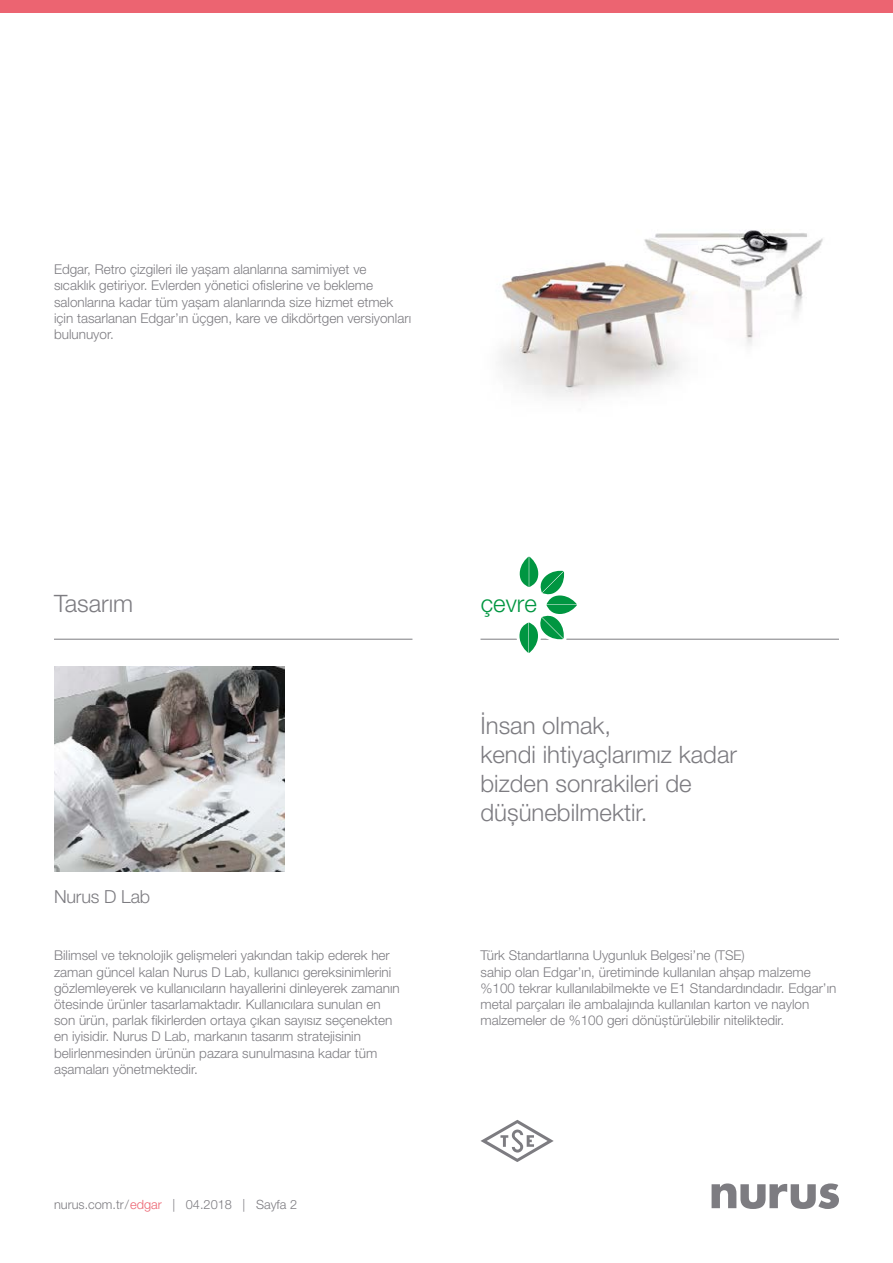
<style>
.page{position:relative;width:893px;height:1263px;background:#fff}
.page>*{position:absolute;margin:0;border:0;box-sizing:border-box;transform-origin:0 0}
.t1{font:300 24px/28.8px "Helvetica Neue LT Pro";color:#7d7c81}
.t2{font:300 24px "Helvetica Neue LT Pro";color:#009641}
.t3{font:300 18px "Helvetica Neue LT Pro";letter-spacing:-.01em;color:#7d7c81}
.t4{font:300 13.5px/16.2px "Helvetica Neue LT Pro";color:#7d7c81}
.t5{font:300 12.75px "Helvetica Neue LT Pro";color:#7d7c81}
.s1{color:#ec6471}
</style>
<div class="page">
<svg style="left:712px;top:1183px;width:127px;height:26px"></svg>
<div style="left:0;top:0;width:893px;height:12px;background:#ec6471"></div>
<img style="left:500px;top:230px;width:323px;height:167px">
<hr style="left:54px;top:639px;width:358px;height:1px;background:#7d7c81">
<hr style="left:480px;top:639px;width:359px;height:1px;background:#7d7c81">
<svg style="left:516px;top:556px;width:61px;height:97px"></svg>
<img style="left:54px;top:667px;width:231px;height:204px">
<svg style="left:480px;top:1120px;width:74px;height:42px"></svg>
<p class="t4" style="left:54px;top:261px;width:359px">Edgar, Retro çizgileri ile yaşam alanlarına samimiyet ve sıcaklık getiriyor. Evlerden yönetici ofislerine ve bekleme salonlarına kadar tüm yaşam alanlarında size hizmet etmek için tasarlanan Edgar’ın üçgen, kare ve dikdörtgen versiyonları bulunuyor.</p>
<h1 class="t1" style="left:54px;top:588px;width:81px">Tasarım</h1>
<h1 class="t2" style="left:481px;top:589px;width:58px">çevre</h1>
<h2 class="t3" style="left:54px;top:885px;width:98px">Nurus D Lab</h2>
<h1 class="t1" style="left:480px;top:711px;width:258px">İnsan olmak,<br>kendi ihtiyaçlarımız kadar bizden sonrakileri de düşünebilmektir.</h1>
<p class="t4" style="left:54px;top:947px;width:347px">Bilimsel ve teknolojik gelişmeleri yakından takip ederek her zaman güncel kalan Nurus D Lab, kullanıcı gereksinimlerini gözlemleyerek ve kullanıcıların hayallerini dinleyerek zamanın ötesinde ürünler tasarlamaktadır. Kullanıcılara sunulan en son ürün, parlak fikirlerden ortaya çıkan sayısız seçenekten en iyisidir. Nurus D Lab, markanın tasarım stratejisinin belirlenmesinden ürünün pazara sunulmasına kadar tüm aşamaları yönetmektedir.</p>
<p class="t4" style="left:480px;top:947px;width:357px">Türk Standartlarına Uygunluk Belgesi’ne (TSE)<br>sahip olan Edgar’ın, üretiminde kullanılan ahşap malzeme %100 tekrar kullanılabilmekte ve E1 Standardındadır. Edgar’ın metal parçaları ile ambalajında kullanılan karton ve naylon malzemeler de %100 geri dönüştürülebilir niteliktedir.</p>
<p class="t5" style="left:54px;top:1197px;width:245px">nurus.com.tr / <span class="s1">edgar</span> | 04.2018 | Sayfa 2</p>
</div>
